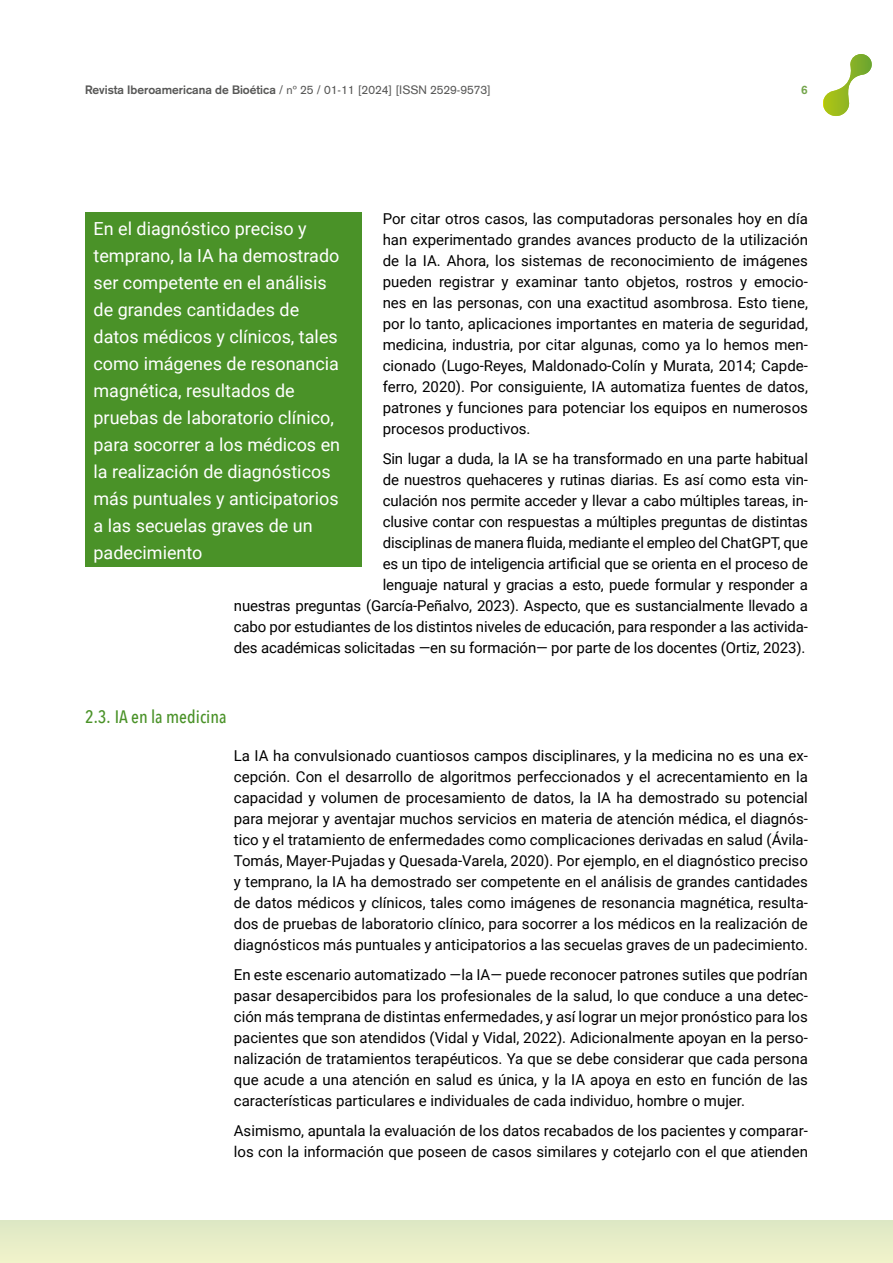
<style>
.page{position:relative;width:893px;height:1263px;background:#fff}
.page>*{position:absolute;margin:0;border:0;box-sizing:border-box;transform-origin:0 0}
.t1{font:18px/27px "Roboto";color:#fff}
.t2{font:500 18px "Avenir Next Condensed";color:#4a9228}
.t3{font:15px/21px "Roboto";letter-spacing:-.01em;color:#000;text-align:justify}
.t4{font:12px "Akzidenz Grotesk";color:#575756}
.t5{font:700 12px "Akzidenz Grotesk";color:#74a54c}
.s1{font-weight:700}
</style>
<div class="page">
<div style="left:0;top:1220px;width:893px;height:43px;background:#e7edc8"></div>
<svg style="left:823px;top:54px;width:49px;height:62px"></svg>
<div style="left:85px;top:213px;width:276px;height:354px;background:#4a9228"></div>
<p class="t4" style="left:85px;top:83px;width:407px"><span class="s1">Revista Iberoamericana de Bioética</span> / nº 25 / 01-11 [2024] [ISSN 2529-9573]</p>
<p class="t5" style="left:801px;top:83px;width:8px">6</p>
<p class="t3" style="left:383px;top:207px;width:427px">Por citar otros casos, las computadoras personales hoy en día han experimentado grandes avances producto de la utilización de la IA. Ahora, los sistemas de reconocimiento de imágenes pueden registrar y examinar tanto objetos, rostros y emocio&shy;nes en las personas, con una exactitud asombrosa. Esto tiene, por lo tanto, aplicaciones importantes en materia de seguridad, medicina, industria, por citar algunas, como ya lo hemos men&shy;cionado (Lugo-Reyes, Maldonado-Colín y Murata, 2014; Capde&shy;ferro, 2020). Por consiguiente, IA automatiza fuentes de datos, patrones y funciones para potenciar los equipos en numerosos procesos productivos.</p>
<p class="t3" style="left:234px;top:447px;width:576px;text-align:right">Sin lugar a duda, la IA se ha transformado en una parte habitual<br>de nuestros quehaceres y rutinas diarias. Es así como esta vin-<br>culación nos permite acceder y llevar a cabo múltiples tareas, in-<br>clusive contar con respuestas a múltiples preguntas de distintas<br>disciplinas de manera fluida, mediante el empleo del ChatGPT, que<br>es un tipo de inteligencia artificial que se orienta en el proceso de<br>lenguaje natural y gracias a esto, puede formular y responder a<br>nuestras preguntas (García-Peñalvo, 2023). Aspecto, que es sustancialmente llevado a cabo por estudiantes de los distintos niveles de educación, para responder a las activida&shy;des académicas solicitadas —en su formación— por parte de los docentes (Ortiz, 2023).</p>
<p class="t1" style="left:94px;top:214px;width:248px">En el diagnóstico preciso y temprano, la IA ha demostrado ser competente en el análisis de grandes cantidades de datos médicos y clínicos, tales como imágenes de resonancia magnética, resultados de pruebas de laboratorio clínico, para socorrer a los médicos en la realización de diagnósticos más puntuales y anticipatorios a las secuelas graves de un padecimiento</p>
<p class="t2" style="left:85px;top:706px;width:143px">2.3. IA en la medicina</p>
<p class="t3" style="left:234px;top:744px;width:576px">La IA ha convulsionado cuantiosos campos disciplinares, y la medicina no es una ex&shy;cepción. Con el desarrollo de algoritmos perfeccionados y el acrecentamiento en la capacidad y volumen de procesamiento de datos, la IA ha demostrado su potencial para mejorar y aventajar muchos servicios en materia de atención médica, el diagnós&shy;tico y el tratamiento de enfermedades como complicaciones derivadas en salud (Ávila-Tomás, Mayer-Pujadas y Quesada-Varela, 2020). Por ejemplo, en el diagnóstico preciso y temprano, la IA ha demostrado ser competente en el análisis de grandes cantidades de datos médicos y clínicos, tales como imágenes de resonancia magnética, resulta&shy;dos de pruebas de laboratorio clínico, para socorrer a los médicos en la realización de diagnósticos más puntuales y anticipatorios a las secuelas graves de un padecimiento.</p>
<p class="t3" style="left:234px;top:963px;width:576px">En este escenario automatizado —la IA— puede reconocer patrones sutiles que podrían pasar desapercibidos para los profesionales de la salud, lo que conduce a una detec&shy;ción más temprana de distintas enfermedades, y así lograr un mejor pronóstico para los pacientes que son atendidos (Vidal y Vidal, 2022). Adicionalmente apoyan en la perso&shy;nalización de tratamientos terapéuticos. Ya que se debe considerar que cada persona que acude a una atención en salud es única, y la IA apoya en esto en función de las características particulares e individuales de cada individuo, hombre o mujer.</p>
<p class="t3" style="left:234px;top:1119px;width:576px">Asimismo, apuntala la evaluación de los datos recabados de los pacientes y comparar&shy;los con la información que poseen de casos similares y cotejarlo con el que atienden</p>
</div>
